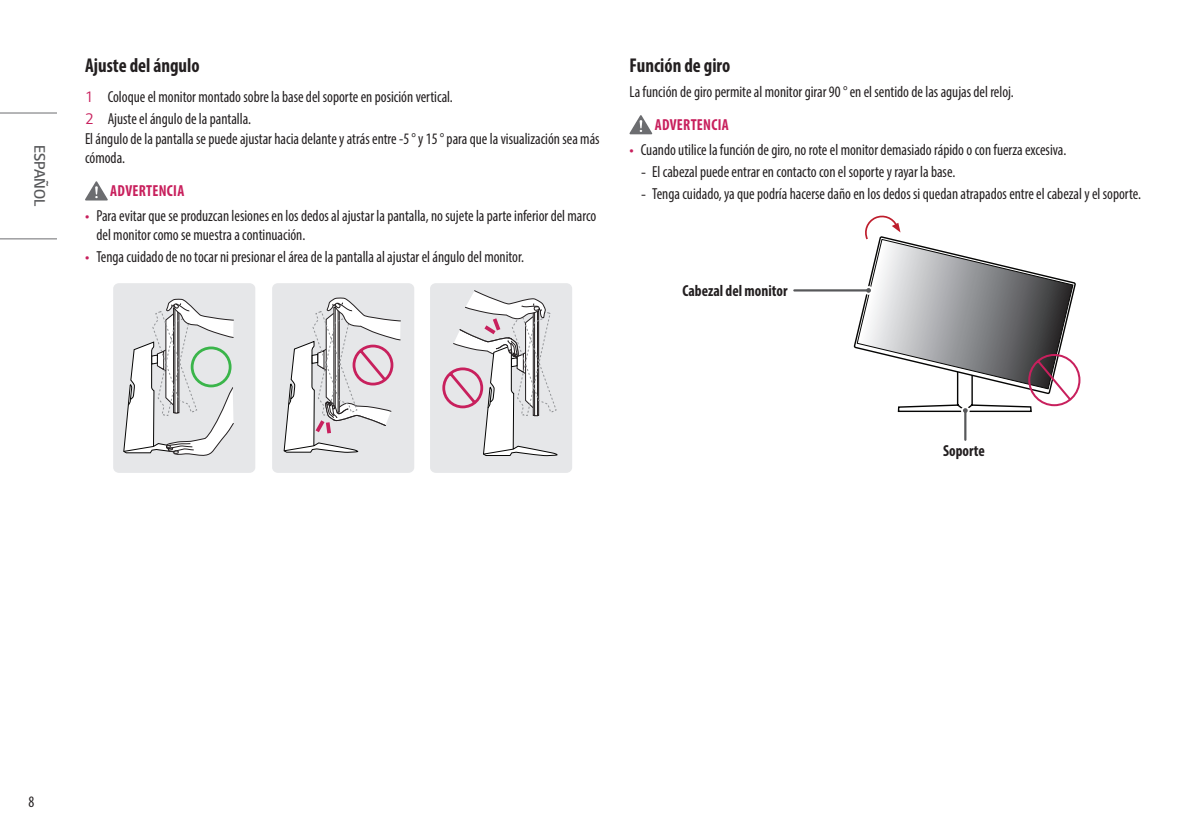
<style>
.page{position:relative;width:1191px;height:840px;background:#fff}
.page>*{position:absolute;margin:0;border:0;box-sizing:border-box;transform-origin:0 0}
.Title3{font:700 condensed 20px "Myriad Pro";color:#231f20;scale:.95 1}
.Warning{font:700 condensed 20px "Myriad Pro";color:#231f20;scale:.95 1}
.Body{font:condensed 16px/19.2px "Myriad Pro";color:#231f20;scale:.95 1}
.t1{font:700 condensed 16px "Myriad Pro";color:#231f20;scale:.95 1}
.Warning-2{font:700 condensed 16px "Myriad Pro";letter-spacing:.02em;color:#c8205d;scale:.95 1}
.t2{font:300 16px "LG Smart";color:#57585a;scale:.95 1}
.s1{font-family:"LG Smart";font-stretch:normal;color:#c8205d}
.s2{font-family:"LG Smart";font-stretch:normal}
</style>
<div class="page">
<hr style="left:0;top:112px;width:57px;height:1px;background:#6c6d70">
<hr style="left:0;top:238px;width:57px;height:1px;background:#6c6d70">
<svg style="left:85px;top:181px;width:23px;height:19px"></svg>
<div style="left:272px;top:283px;width:142px;height:189px;background:#e6e7e9;border-radius:6px"></div>
<div style="left:113px;top:283px;width:142px;height:189px;background:#e6e7e9;border-radius:6px"></div>
<div style="left:430px;top:283px;width:142px;height:189px;background:#e6e7e9;border-radius:6px"></div>
<svg style="left:123px;top:298px;width:111px;height:158px"></svg>
<svg style="left:442px;top:290px;width:116px;height:166px"></svg>
<svg style="left:283px;top:297px;width:118px;height:156px"></svg>
<svg style="left:629px;top:115px;width:23px;height:19px"></svg>
<svg style="left:966px;top:414px;width:1px;height:24px"></svg>
<div style="left:961px;top:406px;width:8px;height:8px;border:4px solid #fff;border-radius:50%"></div>
<hr style="left:964px;top:411px;width:2px;height:28px;background:#57585a">
<svg style="left:812px;top:291px;width:41px;height:1px"></svg>
<hr style="left:794px;top:289px;width:73px;height:2px;background:#57585a">
<svg style="left:853px;top:215px;width:228px;height:197px"></svg>
<p class="t2" style="left:50px;top:144px;width:66px;rotate:90deg">ESPAÑOL</p>
<p class="Title3" style="left:85px;top:53px;width:122px">Ajuste del ángulo</p>
<p class="Body" style="left:85px;top:87px;width:389px"><span class="s1">1</span> Coloque el monitor montado sobre la base del soporte en posición vertical.</p>
<p class="Body" style="left:85px;top:109px;width:176px"><span class="s1">2</span> Ajuste el ángulo de la pantalla.</p>
<p class="Body" style="left:85px;top:128px;width:543px">El ángulo de la pantalla se puede ajustar hacia delante y atrás entre -5 ° y 15 ° para que la visualización sea más cómoda.</p>
<p class="Warning-2" style="left:110px;top:181px;width:79px">ADVERTENCIA</p>
<p class="Body" style="left:96px;top:206px;width:528px;text-indent:-11px"><span class="s1">•</span> Para evitar que se produzcan lesiones en los dedos al ajustar la pantalla, no sujete la parte inferior del marco del monitor como se muestra a continuación.</p>
<p class="Body" style="left:85px;top:247px;width:463px"><span class="s1">•</span> Tenga cuidado de no tocar ni presionar el área de la pantalla al ajustar el ángulo del monitor.</p>
<p class="Warning" style="left:629px;top:53px;width:108px">Función de giro</p>
<p class="Body" style="left:629px;top:81px;width:406px">La función de giro permite al monitor girar 90 ° en el sentido de las agujas del reloj.</p>
<p class="Warning-2" style="left:655px;top:115px;width:79px">ADVERTENCIA</p>
<p class="Body" style="left:629px;top:140px;width:461px"><span class="s1">•</span> Cuando utilice la función de giro, no rote el monitor demasiado rápido o con fuerza excesiva.</p>
<p class="Body" style="left:641px;top:162px;width:332px"><span class="s2">-</span> El cabezal puede entrar en contacto con el soporte y rayar la base.</p>
<p class="Body" style="left:641px;top:184px;width:528px"><span class="s2">-</span> Tenga cuidado, ya que podría hacerse daño en los dedos si quedan atrapados entre el cabezal y el soporte.</p>
<p class="t1" style="left:682px;top:280px;width:112px">Cabezal del monitor</p>
<p class="t1" style="left:943px;top:440px;width:45px">Soporte</p>
<p class="Body" style="left:28px;top:791px;width:8px">8</p>
</div>
